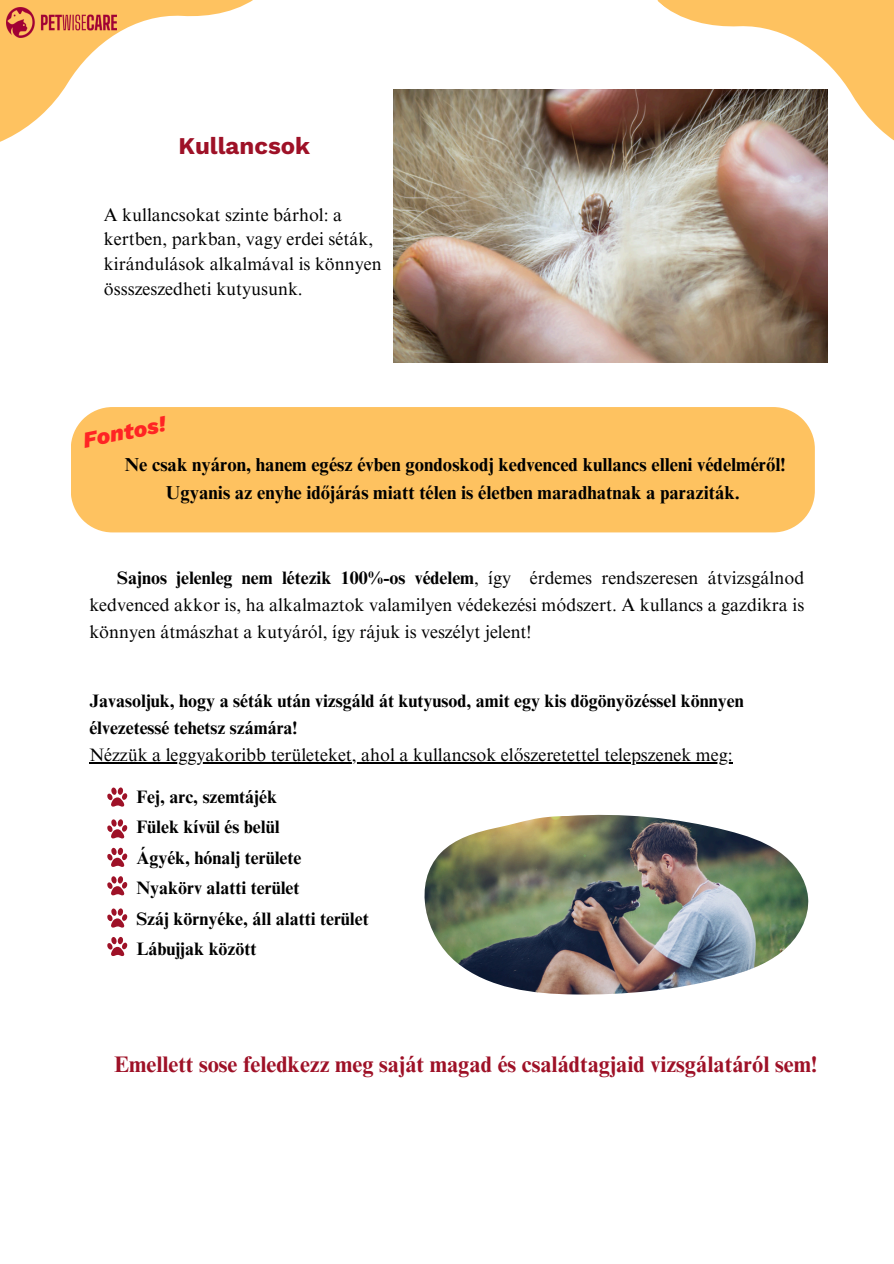
<style>
.page{position:relative;width:894px;height:1264px;background:#fff}
.page>*{position:absolute;margin:0;border:0;box-sizing:border-box;transform-origin:0 0}
.t1{font:700 24px "Work Sans";color:#9e1127}
.t2{font:italic 800 22.65px "Work Sans";color:#ff2424}
.t3{font:700 22.5px "Times NRMT Pro";color:#9e1127}
.t4{font:700 18.75px/28.2px "Times NRMT Pro";color:#000;text-align:center}
.t5{font:18px/24.8px "Times NRMT Pro";color:#000}
.t6{font:700 18px/30.3px "Times NRMT Pro";color:#000}
.s1{font-weight:700}
</style>
<div class="page">
<img style="left:394px;top:89px;width:433px;height:274px">
<div style="left:71px;top:407px;width:743px;height:125px;background:#fec260"></div>
<svg style="left:107px;top:787px;width:20px;height:19px"></svg>
<svg style="left:107px;top:819px;width:20px;height:19px"></svg>
<svg style="left:107px;top:847px;width:20px;height:19px"></svg>
<svg style="left:107px;top:876px;width:20px;height:19px"></svg>
<svg style="left:107px;top:908px;width:20px;height:19px"></svg>
<svg style="left:107px;top:936px;width:20px;height:20px"></svg>
<img style="left:424px;top:814px;width:384px;height:180px">
<hr style="left:89px;top:762px;width:643px;height:1px;background:#000">
<svg style="left:0;top:0;width:253px;height:142px"></svg>
<img style="left:657px;top:0;width:236px;height:258px">
<img style="left:6px;top:8px;width:111px;height:29px">
<p class="t1" style="left:178px;top:132px;width:133px">Kullancsok</p>
<p class="t5" style="left:104px;top:204px;width:279px">A kullancsokat szinte bárhol: a kertben, parkban, vagy erdei séták, kirándulások alkalmával is könnyen össszeszedheti kutyusunk.</p>
<h1 class="t2" style="left:80px;top:427px;width:85px;rotate:-12deg">Fontos!</h1>
<h2 class="t4" style="left:125px;top:453px;width:662px">Ne csak nyáron, hanem egész évben gondoskodj kedvenced kullancs elleni védelméről!<br>Ugyanis az enyhe időjárás miatt télen is életben maradhatnak a paraziták.</h2>
<p class="t5" style="left:89px;top:566px;width:716px;line-height:27px;text-align:justify;text-indent:28px"><span class="s1">Sajnos jelenleg nem létezik 100%-os védelem</span>, így érdemes rendszeresen átvizsgálnod kedvenced akkor is, ha alkalmaztok valamilyen védekezési módszert. A kullancs a gazdikra is könnyen átmászhat a kutyáról, így rájuk is veszélyt jelent!</p>
<h1 class="t6" style="left:89px;top:689px;width:655px;line-height:27px">Javasoljuk, hogy a séták után vizsgáld át kutyusod, amit egy kis dögönyözéssel könnyen élvezetessé tehetsz számára!</h1>
<p class="t5" style="left:89px;top:745px;width:644px">Nézzük a leggyakoribb területeket, ahol a kullancsok előszeretettel telepszenek meg:</p>
<p class="t6" style="left:136px;top:784px;width:234px">Fej, arc, szemtájék<br>Fülek kívül és belül<br>Ágyék, hónalj területe<br>Nyakörv alatti terület<br>Száj környéke, áll alatti terület<br>Lábujjak között</p>
<p class="t3" style="left:114px;top:1055px;width:704px">Emellett sose feledkezz meg saját magad és családtagjaid vizsgálatáról sem!</p>
</div>
